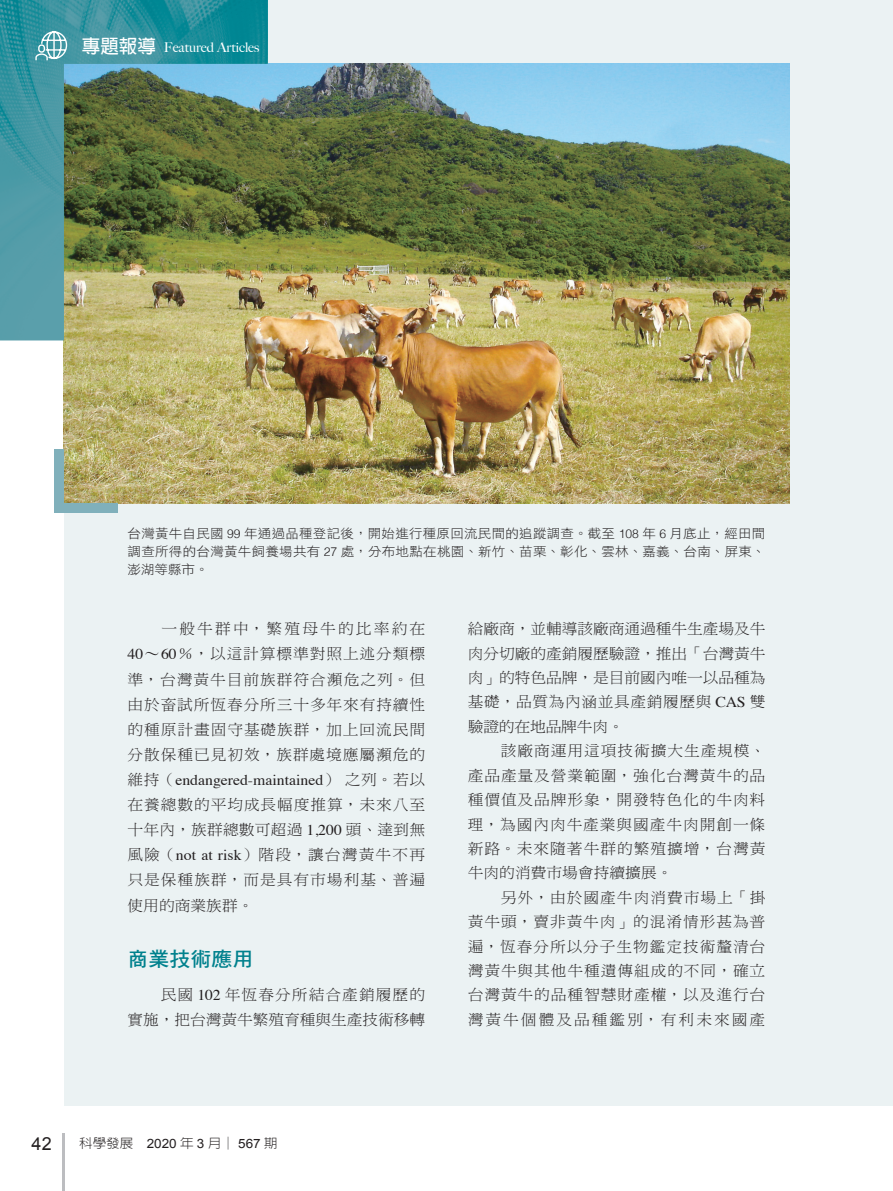
<style>
.page{position:relative;width:893px;height:1191px;background:#fff}
.page>*{position:absolute;margin:0;border:0;box-sizing:border-box;transform-origin:0 0}
.大標{font:19.95px "DF Hei Std W7";color:#00818d;scale:1.05 1}
.t1{font:18px "Arial";color:#231f20}
.內文{font:15px/24.5px "DF Ming Std W3";letter-spacing:.055em;color:#231f20;text-align:justify;scale:1.05 1}
.內文-2{font:15px/25px "DF Ming Std W3";letter-spacing:-.005em;color:#231f20;text-align:right;scale:1.05 1}
.t2{font:500 13.5px "Big Caslon";color:#fff}
.圖說{font:12.9px/18px "DF Hei Std W3";letter-spacing:.02em;color:#231f20;text-align:justify;scale:1.05 1}
.t3{font:300 12.9px "AR New Hei B5";color:#231f20;scale:1.05 1}
.s1{font-family:"AR New Hei B5";font-weight:700;font-size:18.6px}
.s2{font-family:"Helvetica";font-weight:300;font-size:12.3px}
.s3{font-family:"Times"}
.s4{font-family:"Arial";font-weight:400}
</style>
<div class="page">
<div style="left:64px;top:0;width:829px;height:1106px;background:#ebf2f3"></div>
<hr style="left:63px;top:1133px;width:2px;height:58px;background:#bcbdc0">
<img style="left:64px;top:64px;width:725px;height:439px">
<div style="left:54px;top:449px;width:10px;height:54px;background:#80b0bb"></div>
<div style="left:54px;top:503px;width:64px;height:10px;background:#80b0bb"></div>
<img style="left:0;top:0;width:268px;height:340px">
<svg style="left:35px;top:31px;width:33px;height:31px"></svg>
<p class="t2" style="left:82px;top:36px;width:179px"><span class="s1">專題報導</span> Featured Articles</p>
<p class="圖說" style="left:128px;top:524px;width:609px">台灣黃牛自民國 <span class="s2">99</span> 年通過品種登記後，開始進行種原回流民間的追蹤調查。截至 <span class="s2">108</span> 年 <span class="s2">6</span> 月底止，經田間調查所得的台灣黃牛飼養場共有 <span class="s2">27</span> 處，分布地點在桃園、新竹、苗栗、彰化、雲林、嘉義、台南、屏東、澎湖等縣市。</p>
<p class="內文" style="left:128px;top:616px;width:285px;line-height:25px;text-indent:34px">一般牛群中，繁殖母牛的比率約在<span class="s3">40</span>∼<span class="s3">60</span>％，以這計算標準對照上述分類標準，台灣黃牛目前族群符合瀕危之列。但由於畜試所恆春分所三十多年來有持續性的種原計畫固守基礎族群，加上回流民間分散保種已見初效，族群處境應屬瀕危的維持（<span class="s3">endangered-maintained</span>）之列。若以在養總數的平均成長幅度推算，未來八至十年內，族群總數可超過 <span class="s3">1,200</span> 頭、達到無風險（<span class="s3">not at risk</span>）階段，讓台灣黃牛不再只是保種族群，而是具有市場利基、普遍使用的商業族群。</p>
<p class="大標" style="left:128px;top:947px;width:122px">商業技術應用</p>
<p class="內文-2" style="left:128px;top:981px;width:285px">民國 <span class="s3">102</span> 年恆春分所結合產銷履歷的<br>實施，把台灣黃牛繁殖育種與生產技術移轉</p>
<p class="內文" style="left:468px;top:616px;width:285px">給廠商，並輔導該廠商通過種牛生產場及牛肉分切廠的產銷履歷驗證，推出「台灣黃牛肉」的特色品牌，是目前國內唯一以品種為基礎，品質為內涵並具產銷履歷與 <span class="s3">CAS</span> 雙驗證的在地品牌牛肉。</p>
<p class="內文" style="left:468px;top:738px;width:285px;text-indent:33px">該廠商運用這項技術擴大生產規模、產品產量及營業範圍，強化台灣黃牛的品種價值及品牌形象，開發特色化的牛肉料理，為國內肉牛產業與國產牛肉開創一條新路。未來隨著牛群的繁殖擴增，台灣黃牛肉的消費市場會持續擴展。</p>
<p class="內文" style="left:468px;top:885px;width:285px;text-indent:33px">另外，由於國產牛肉消費市場上「掛黃牛頭，賣非黃牛肉」的混淆情形甚為普遍，恆春分所以分子生物鑑定技術釐清台灣黃牛與其他牛種遺傳組成的不同，確立台灣黃牛的品種智慧財產權，以及進行台灣黃牛個體及品種鑑別，有利未來國產</p>
<p class="t1" style="left:32px;top:1131px;width:22px">42</p>
<p class="t3" style="left:79px;top:1136px;width:190px">科學發展 <span class="s4">2020</span> 年 <span class="s4">3</span> 月│ <span class="s4">567</span> 期</p>
</div>
